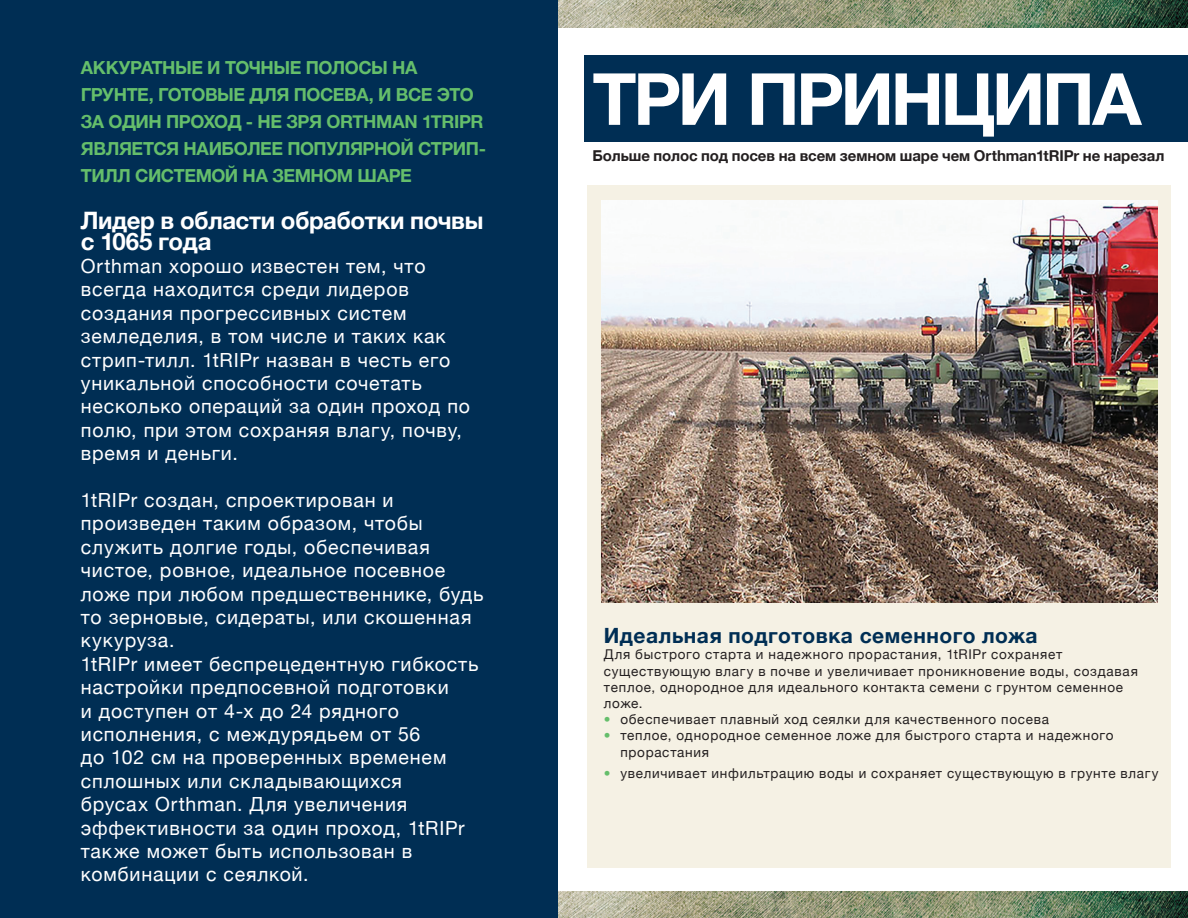
<style>
.page{position:relative;width:1188px;height:918px;background:#fff}
.page>*{position:absolute;margin:0;border:0;box-sizing:border-box;transform-origin:0 0}
.t1{font:700 72px "Helvetica Neue";letter-spacing:-.05em;color:#fff}
.t2{font:700 24px/21px "Helvetica Neue";letter-spacing:-.02em;color:#fff}
.t3{font:700 21px "Helvetica Neue";letter-spacing:.025em;color:#002e54}
.t4{font:19.5px/23.4px "Helvetica Neue";letter-spacing:.04em;color:#fff}
.t5{font:700 18px/27px "Helvetica Neue";letter-spacing:-.025em;color:#65be6b}
.t6{font:700 15px "Helvetica Neue";letter-spacing:-.005em;color:#231f20}
.t7{font:13.5px/16.2px "Helvetica Neue";letter-spacing:.055em;color:#231f20}
.s1{color:#65be6b}
</style>
<div class="page">
<div style="left:587px;top:185px;width:583px;height:683px;background:#f5f1e4"></div>
<div style="left:585px;top:55px;width:603px;height:87px;background:#002e54"></div>
<img style="left:557px;top:891px;width:631px;height:27px">
<img style="left:602px;top:201px;width:556px;height:401px">
<img style="left:557px;top:0;width:631px;height:28px">
<div style="left:0;top:0;width:557px;height:918px;background:#002e54"></div>
<p class="t5" style="left:81px;top:54px;width:407px">АККУРАТНЫЕ И ТОЧНЫЕ ПОЛОСЫ НА ГРУНТЕ, ГОТОВЫЕ ДЛЯ ПОСЕВА, И ВСЕ ЭТО ЗА ОДИН ПРОХОД - НЕ ЗРЯ ORTHMAN 1TRIPR ЯВЛЯЕТСЯ НАИБОЛЕЕ ПОПУЛЯРНОЙ СТРИП-ТИЛЛ СИСТЕМОЙ НА ЗЕМНОМ ШАРЕ</p>
<p class="t2" style="left:81px;top:209px;width:404px">Лидер в области обработки почвы с 1065 года</p>
<p class="t4" style="left:81px;top:254px;width:391px">Orthman хорошо известен тем, что всегда находится среди лидеров создания прогрессивных систем земледелия, в том числе и таких как стрип-тилл. 1tRIPr назван в честь его уникальной способности сочетать несколько операций за один проход по полю, при этом сохраняя влагу, почву, время и деньги.</p>
<p class="t4" style="left:81px;top:488px;width:404px">1tRIPr создан, спроектирован и произведен таким образом, чтобы служить долгие годы, обеспечивая чистое, ровное, идеальное посевное ложе при любом предшественнике, будь то зерновые, сидераты, или скошенная кукуруза.</p>
<p class="t4" style="left:81px;top:652px;width:399px">1tRIPr имеет беспрецедентную гибкость настройки предпосевной подготовки<br>и доступен от 4-х до 24 рядного исполнения, с междурядьем от 56<br>до 102 см на проверенных временем сплошных или складывающихся<br>брусах Orthman. Для увеличения эффективности за один проход, 1tRIPr также может быть использован в комбинации с сеялкой.</p>
<p class="t1" style="left:592px;top:55px;width:551px">ТРИ ПРИНЦИПА</p>
<p class="t6" style="left:592px;top:146px;width:574px">Больше полос под посев на всем земном шаре чем Orthman1tRIPr не нарезал</p>
<p class="t3" style="left:604px;top:623px;width:435px">Идеальная подготовка семенного ложа</p>
<p class="t7" style="left:604px;top:646px;width:536px">Для быстрого старта и надежного прорастания, 1tRIPr сохраняет существующую влагу в почве и увеличивает проникновение воды, создавая теплое, однородное для идеального контакта семени с грунтом семенное ложе.</p>
<p class="t7" style="left:604px;top:711px;width:447px"><span class="s1">•</span> обеспечивает плавный ход сеялки для качественного посева</p>
<p class="t7" style="left:620px;top:727px;width:495px;text-indent:-16px"><span class="s1">•</span> теплое, однородное семенное ложе для быстрого старта и надежного прорастания</p>
<p class="t7" style="left:604px;top:765px;width:556px"><span class="s1">•</span> увеличивает инфильтрацию воды и сохраняет существующую в грунте влагу</p>
</div>
